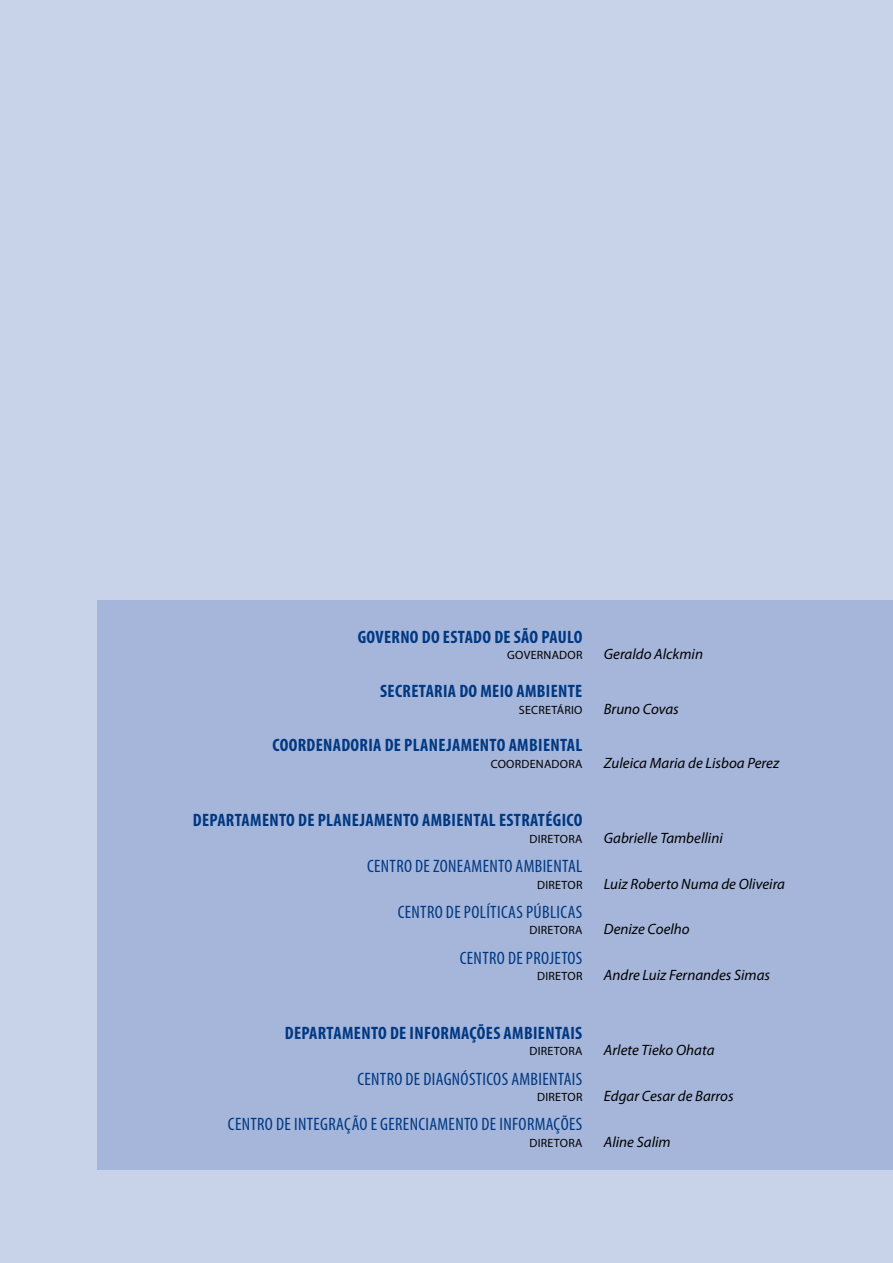
<style>
.page{position:relative;width:893px;height:1263px;background:#c8d2e9}
.page>*{position:absolute;margin:0;border:0;box-sizing:border-box;transform-origin:0 0}
.t1{font:700 condensed 18px "Myriad Pro";letter-spacing:.02em;color:#003882}
.t2{font:condensed 18px "Myriad Pro";letter-spacing:.02em;color:#003882}
.t3{font:italic 15px "Myriad Pro";color:#000}
.t4{font:12px "Myriad Pro";letter-spacing:.02em;color:#000}
</style>
<div class="page">
<div style="left:98px;top:600px;width:795px;height:569px;background:#a5b6da"></div>
<p class="t1" style="left:358px;top:626px;width:226px">GOVERNO DO ESTADO DE SÃO PAULO</p>
<p class="t4" style="left:507px;top:648px;width:77px">GOVERNADOR</p>
<p class="t1" style="left:380px;top:680px;width:204px">SECRETARIA DO MEIO AMBIENTE</p>
<p class="t4" style="left:519px;top:702px;width:65px">SECRETÁRIO</p>
<p class="t1" style="left:272px;top:734px;width:311px">COORDENADORIA DE PLANEJAMENTO AMBIENTAL</p>
<p class="t4" style="left:491px;top:756px;width:93px">COORDENADORA</p>
<p class="t1" style="left:193px;top:809px;width:391px">DEPARTAMENTO DE PLANEJAMENTO AMBIENTAL ESTRATÉGICO</p>
<p class="t4" style="left:530px;top:831px;width:54px">DIRETORA</p>
<p class="t2" style="left:367px;top:855px;width:217px">CENTRO DE ZONEAMENTO AMBIENTAL</p>
<p class="t4" style="left:537px;top:877px;width:47px">DIRETOR</p>
<p class="t2" style="left:398px;top:901px;width:186px">CENTRO DE POLÍTICAS PÚBLICAS</p>
<p class="t4" style="left:530px;top:923px;width:54px">DIRETORA</p>
<p class="t2" style="left:460px;top:947px;width:124px">CENTRO DE PROJETOS</p>
<p class="t4" style="left:537px;top:969px;width:47px">DIRETOR</p>
<p class="t1" style="left:285px;top:1021px;width:299px">DEPARTAMENTO DE INFORMAÇÕES AMBIENTAIS</p>
<p class="t4" style="left:530px;top:1044px;width:54px">DIRETORA</p>
<p class="t2" style="left:357px;top:1068px;width:226px">CENTRO DE DIAGNÓSTICOS AMBIENTAIS</p>
<p class="t4" style="left:537px;top:1089px;width:47px">DIRETOR</p>
<p class="t2" style="left:228px;top:1113px;width:356px">CENTRO DE INTEGRAÇÃO E GERENCIAMENTO DE INFORMAÇÕES</p>
<p class="t4" style="left:530px;top:1135px;width:54px">DIRETORA</p>
<p class="t3" style="left:604px;top:645px;width:101px">Geraldo Alckmin</p>
<p class="t3" style="left:604px;top:699px;width:76px">Bruno Covas</p>
<p class="t3" style="left:604px;top:754px;width:177px">Zuleica Maria de Lisboa Perez</p>
<p class="t3" style="left:604px;top:829px;width:120px">Gabrielle Tambellini</p>
<p class="t3" style="left:604px;top:874px;width:183px">Luiz Roberto Numa de Oliveira</p>
<p class="t3" style="left:604px;top:920px;width:87px">Denize Coelho</p>
<p class="t3" style="left:604px;top:966px;width:168px">Andre Luiz Fernandes Simas</p>
<p class="t3" style="left:604px;top:1041px;width:112px">Arlete Tieko Ohata</p>
<p class="t3" style="left:604px;top:1087px;width:131px">Edgar Cesar de Barros</p>
<p class="t3" style="left:604px;top:1132px;width:68px">Aline Salim</p>
</div>
